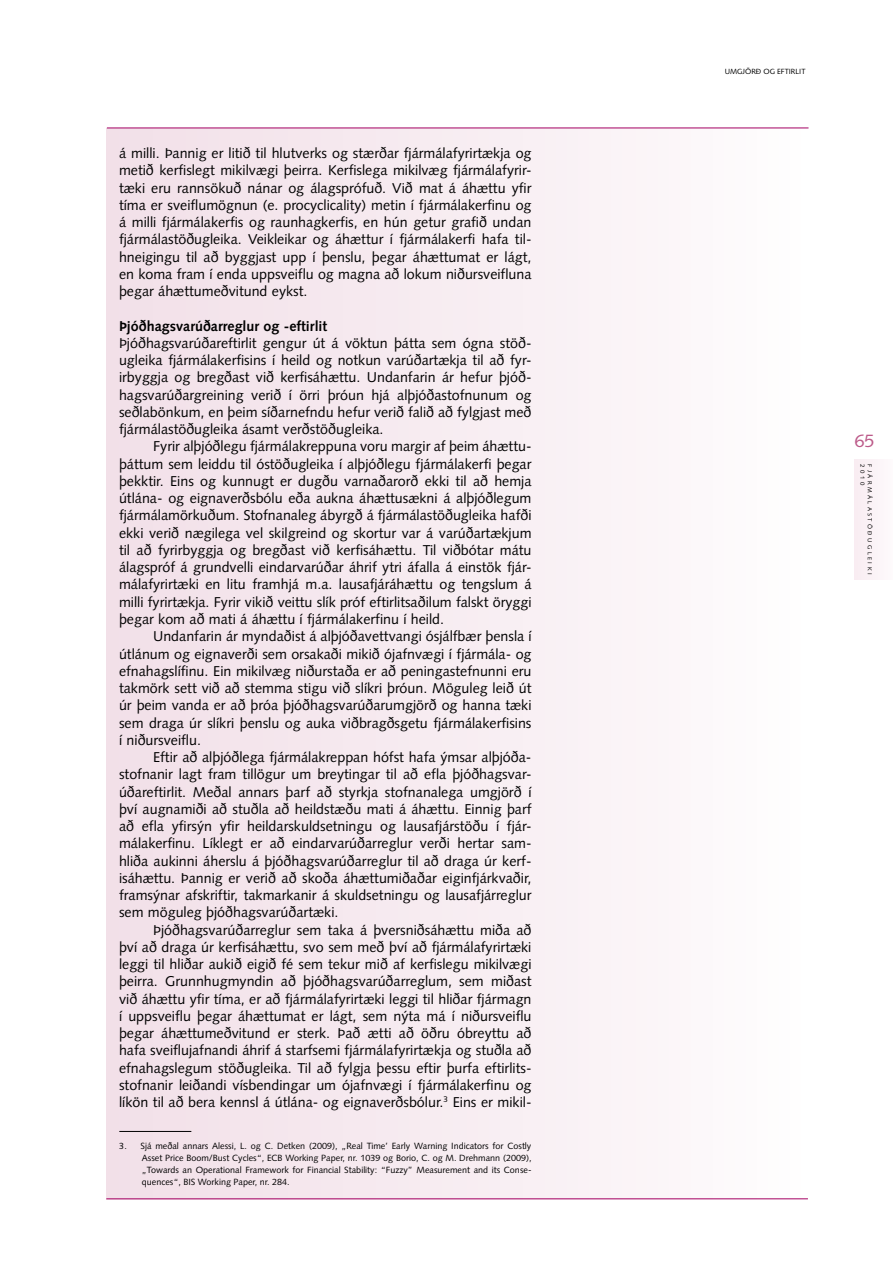
<style>
.page{position:relative;width:893px;height:1263px;background:#fff}
.page>*{position:absolute;margin:0;border:0;box-sizing:border-box;transform-origin:0 0}
.t1{font:18px "Syntax LT Std";color:#bc5a89}
.t2{font:14.25px/17.2px "Syntax LT Std";color:#000;text-align:justify}
.t3{font:700 14.25px "Syntax LT Std";color:#000}
.t4{font:9px/12px "Syntax LT Std";color:#000;text-align:justify}
.t5{font:7.5px "Syntax LT Std";color:#000}
.t6{font:6px "Syntax LT Std";letter-spacing:.4em;color:#000}
</style>
<div class="page">
<div style="left:854px;top:459px;width:39px;height:121px;background:#fbf3f7"></div>
<div style="left:106px;top:128px;width:702px;height:1071px;background:linear-gradient(to right,#f1dfe7,#fefcfd)"></div>
<hr style="left:107px;top:128px;width:701px;height:1px;background:#a40062">
<hr style="left:119px;top:1131px;width:72px;height:1px;background:#000">
<hr style="left:106px;top:1198px;width:702px;height:1px;background:#a40062">
<p class="t2" style="left:119px;top:144px;width:414px;text-align:left">á milli. Þannig er litið til hlutverks og stærðar fjármálafyrirtækja og metið kerfislegt mikilvægi þeirra. Kerfislega mikilvæg fjármálafyrir&shy;tæki eru rannsökuð nánar og álagsprófuð. Við mat á áhættu yfir tíma er sveiflumögnun (e. procyclicality) metin í fjármálakerfinu og á milli fjármálakerfis og raunhagkerfis, en hún getur grafið undan fjármálastöðugleika. Veikleikar og áhættur í fjármálakerfi hafa til&shy;hneigingu til að byggjast upp í þenslu, þegar áhættumat er lágt, en koma fram í enda uppsveiflu og magna að lokum niðursveifluna þegar áhættumeðvitund eykst.</p>
<p class="t3" style="left:119px;top:317px;width:210px">Þjóðhagsvarúðarreglur og -eftirlit</p>
<p class="t2" style="left:119px;top:334px;width:414px">Þjóðhagsvarúðareftirlit gengur út á vöktun þátta sem ógna stöð&shy;ugleika fjármálakerfisins í heild og notkun varúðartækja til að fyr&shy;irbyggja og bregðast við kerfisáhættu. Undanfarin ár hefur þjóð&shy;hagsvarúðargreining verið í örri þróun hjá alþjóðastofnunum og seðlabönkum, en þeim síðarnefndu hefur verið falið að fylgjast með fjármálastöðugleika ásamt verðstöðugleika.</p>
<p class="t2" style="left:119px;top:438px;width:414px;text-indent:34px">Fyrir alþjóðlegu fjármálakreppuna voru margir af þeim áhættu&shy;þáttum sem leiddu til óstöðugleika í alþjóðlegu fjármálakerfi þegar þekktir. Eins og kunnugt er dugðu varnaðarorð ekki til að hemja útlána- og eignaverðsbólu eða aukna áhættusækni á alþjóðlegum fjármálamörkuðum. Stofnanaleg ábyrgð á fjármálastöðugleika hafði ekki verið nægilega vel skilgreind og skortur var á varúðartækjum til að fyrirbyggja og bregðast við kerfisáhættu. Til viðbótar mátu álagspróf á grundvelli eindarvarúðar áhrif ytri áfalla á einstök fjár&shy;málafyrirtæki en litu framhjá m.a. lausafjáráhættu og tengslum á milli fyrirtækja. Fyrir vikið veittu slík próf eftirlitsaðilum falskt öryggi þegar kom að mati á áhættu í fjármálakerfinu í heild.</p>
<p class="t2" style="left:119px;top:628px;width:414px;text-indent:34px">Undanfarin ár myndaðist á alþjóðavettvangi ósjálfbær þensla í útlánum og eignaverði sem orsakaði mikið ójafnvægi í fjármála- og efnahagslífinu. Ein mikilvæg niðurstaða er að peningastefnunni eru takmörk sett við að stemma stigu við slíkri þróun. Möguleg leið út úr þeim vanda er að þróa þjóðhagsvarúðarumgjörð og hanna tæki sem draga úr slíkri þenslu og auka viðbragðsgetu fjármálakerfisins í niðursveiflu.</p>
<p class="t2" style="left:119px;top:748px;width:414px;text-indent:34px">Eftir að alþjóðlega fjármálakreppan hófst hafa ýmsar alþjóða&shy;stofnanir lagt fram tillögur um breytingar til að efla þjóðhagsvar&shy;úðareftirlit. Meðal annars þarf að styrkja stofnanalega umgjörð í því augnamiði að stuðla að heildstæðu mati á áhættu. Einnig þarf að efla yfirsýn yfir heildarskuldsetningu og lausafjárstöðu í fjár&shy;málakerfinu. Líklegt er að eindarvarúðarreglur verði hertar sam&shy;hliða aukinni áherslu á þjóðhagsvarúðarreglur til að draga úr kerf&shy;isáhættu. Þannig er verið að skoða áhættumiðaðar eiginfjárkvaðir, framsýnar afskriftir, takmarkanir á skuldsetningu og lausafjárreglur sem möguleg þjóðhagsvarúðartæki.</p>
<p class="t2" style="left:119px;top:921px;width:414px;text-indent:34px">Þjóðhagsvarúðarreglur sem taka á þversniðsáhættu miða að því að draga úr kerfisáhættu, svo sem með því að fjármálafyrirtæki leggi til hliðar aukið eigið fé sem tekur mið af kerfislegu mikilvægi þeirra. Grunnhugmyndin að þjóðhagsvarúðarreglum, sem miðast við áhættu yfir tíma, er að fjármálafyrirtæki leggi til hliðar fjármagn í uppsveiflu þegar áhættumat er lágt, sem nýta má í niðursveiflu þegar áhættumeðvitund er sterk. Það ætti að öðru óbreyttu að hafa sveiflujafnandi áhrif á starfsemi fjármálafyrirtækja og stuðla að efnahagslegum stöðugleika. Til að fylgja þessu eftir þurfa eftirlits&shy;stofnanir leiðandi vísbendingar um ójafnvægi í fjármálakerfinu og líkön til að bera kennsl á útlána- og eignaverðsbólur.<sup>3</sup> Eins er mikil-</p>
<p class="t4" style="left:142px;top:1139px;width:391px;text-indent:-22px">3. Sjá meðal annars Alessi, L. og C. Detken (2009), „Real Time’ Early Warning Indicators for Costly Asset Price Boom/Bust Cycles“, ECB Working Paper, nr. 1039 og Borio, C. og M. Drehmann (2009), „Towards an Operational Framework for Financial Stability: “Fuzzy” Measurement and its Conse&shy;quences“, BIS Working Paper, nr. 284.</p>
<p class="t5" style="left:725px;top:67px;width:82px">UMGJÖRÐ OG EFTIRLIT</p>
<p class="t1" style="left:855px;top:430px;width:22px">65</p>
<p class="t6" style="left:866px;top:464px;width:22px;rotate:90deg">2010</p>
<p class="t6" style="left:873px;top:464px;width:111px;rotate:90deg">FJÁRMÁLASTÖÐUGLEIKI</p>
</div>
